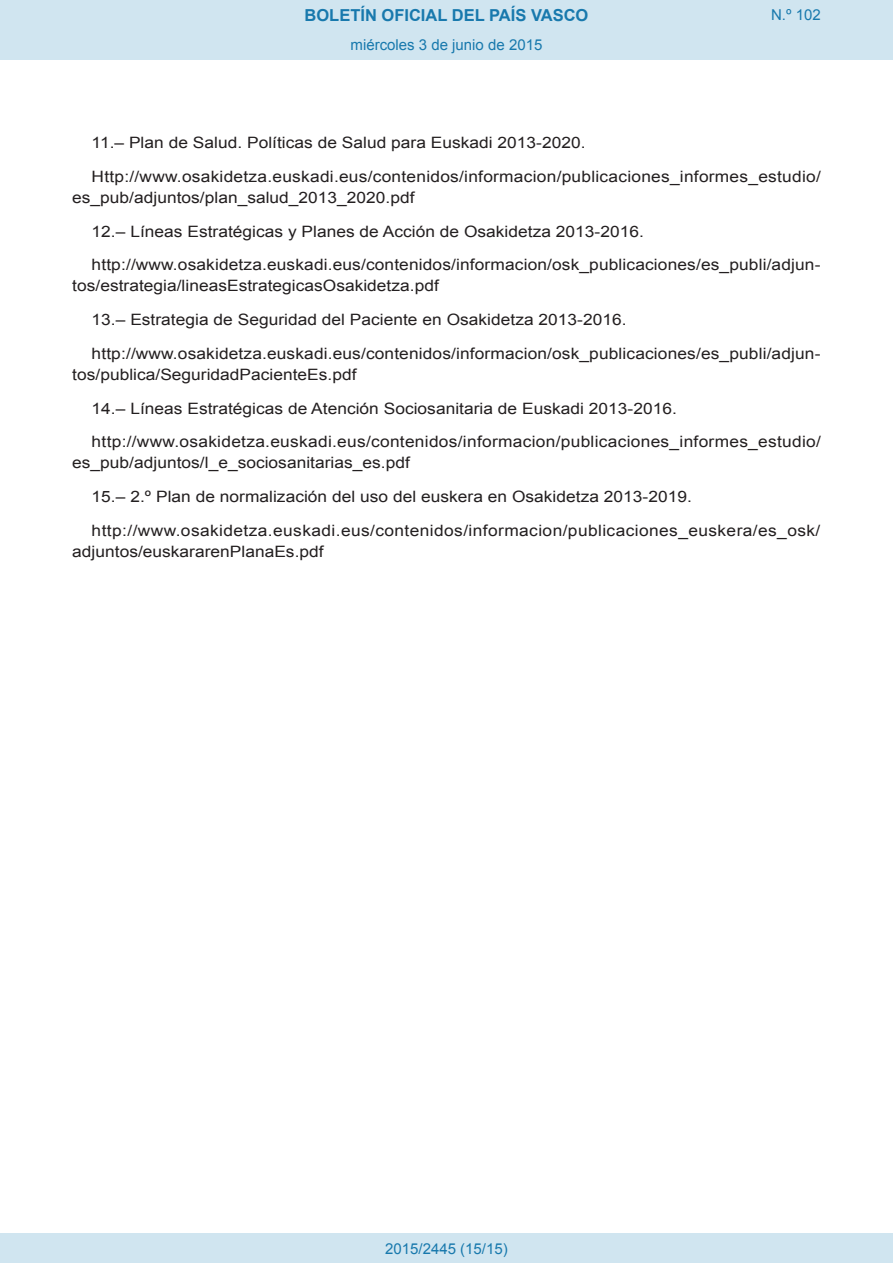
<style>
.page{position:relative;width:893px;height:1263px;background:#fff}
.page>*{position:absolute;margin:0;border:0;box-sizing:border-box;transform-origin:0 0}
.t1{font:700 16.5px "Arial";color:#1879ad}
.BOPVDetalle{font:15.6px/21px "Arial";color:#231f20;scale:1.11 1}
.BOPVDetalle-2{font:15.6px/21px "Arial";letter-spacing:.025em;color:#231f20;scale:1.11 1}
.Paginacion_Centro{font:15px "Arial";color:#1879ad}
</style>
<div class="page">
<div style="left:0;top:0;width:893px;height:60px;background:#d0e5f0"></div>
<div style="left:0;top:1233px;width:893px;height:30px;background:#d0e5f0"></div>
<p class="t1" style="left:305px;top:4px;width:285px">BOLETÍN OFICIAL DEL PAÍS VASCO</p>
<p class="Paginacion_Centro" style="left:351px;top:35px;width:193px">miércoles 3 de junio de 2015</p>
<p class="Paginacion_Centro" style="left:771px;top:5px;width:51px">N.º 102</p>
<p class="BOPVDetalle" style="left:92px;top:132px;width:446px">11.– Plan de Salud. Políticas de Salud para Euskadi 2013-2020.</p>
<p class="BOPVDetalle" style="left:72px;top:166px;width:676px;text-indent:19px">Http://www.osakidetza.euskadi.eus/contenidos/informacion/publicaciones_informes_estudio/ es_pub/adjuntos/plan_salud_2013_2020.pdf</p>
<p class="BOPVDetalle" style="left:92px;top:221px;width:499px">12.– Líneas Estratégicas y Planes de Acción de Osakidetza 2013-2016.</p>
<p class="BOPVDetalle" style="left:72px;top:255px;width:676px;text-indent:19px">http://www.osakidetza.euskadi.eus/contenidos/informacion/osk_publicaciones/es_publi/adjun&shy;tos/estrategia/lineasEstrategicasOsakidetza.pdf</p>
<p class="BOPVDetalle" style="left:92px;top:309px;width:483px">13.– Estrategia de Seguridad del Paciente en Osakidetza 2013-2016.</p>
<p class="BOPVDetalle" style="left:72px;top:343px;width:676px;text-indent:19px">http://www.osakidetza.euskadi.eus/contenidos/informacion/osk_publicaciones/es_publi/adjun&shy;tos/publica/SeguridadPacienteEs.pdf</p>
<p class="BOPVDetalle" style="left:92px;top:398px;width:529px">14.– Líneas Estratégicas de Atención Sociosanitaria de Euskadi 2013-2016.</p>
<p class="BOPVDetalle" style="left:72px;top:432px;width:676px;text-indent:19px">http://www.osakidetza.euskadi.eus/contenidos/informacion/publicaciones_informes_estudio/ es_pub/adjuntos/l_e_sociosanitarias_es.pdf</p>
<p class="BOPVDetalle" style="left:92px;top:486px;width:542px">15.– 2.º Plan de normalización del uso del euskera en Osakidetza 2013-2019.</p>
<p class="BOPVDetalle-2" style="left:72px;top:520px;width:675px;text-indent:19px">http://www.osakidetza.euskadi.eus/contenidos/informacion/publicaciones_euskera/es_osk/ adjuntos/euskararenPlanaEs.pdf</p>
<p class="Paginacion_Centro" style="left:385px;top:1238px;width:124px">2015/2445 (15/15)</p>
</div>
